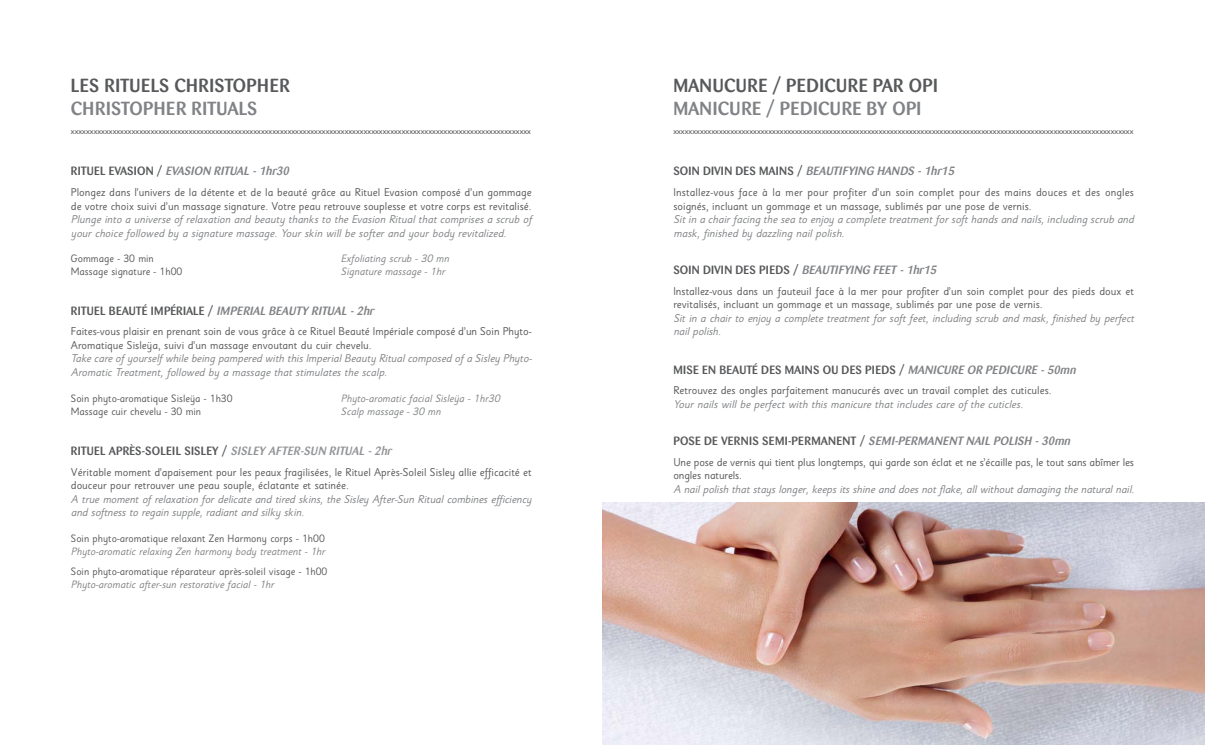
<style>
.page{position:relative;width:1205px;height:745px;background:#fff}
.page>*{position:absolute;margin:0;border:0;box-sizing:border-box;transform-origin:0 0}
.t1{font:500 18.75px "Barmeno";letter-spacing:.02em;color:#58595b}
.t2{font:500 18.75px "Barmeno";letter-spacing:.02em;color:#808285}
.t3{font:italic 500 11.88px "Barmeno";color:#808285}
.t4{font:500 11.88px "Barmeno";letter-spacing:.02em;color:#58595b}
.t5{font:11.25px/13.5px "Sassoon Sans";color:#58595b}
.t6{font:italic 11.25px/13.5px "Sassoon Sans";letter-spacing:-.01em;color:#808285}
.t7{font:10.62px "Sassoon Sans";color:#58595b}
.t8{font:italic 10.62px "Sassoon Sans";color:#808285}
.t9{font:7.5px "U8";letter-spacing:.01em;color:#58595b}
.s1{font-style:normal;color:#58595b}
.s2{font-style:italic;color:#939598}
.s3{font-style:italic;color:#808285}
</style>
<div class="page">
<img style="left:602px;top:502px;width:603px;height:242px">
<h1 class="t1" style="left:71px;top:78px;width:221px">LES RITUELS CHRISTOPHER</h1>
<h1 class="t2" style="left:71px;top:100px;width:188px">CHRISTOPHER RITUALS</h1>
<p class="t9" style="left:71px;top:125px;width:462px">xxxxxxxxxxxxxxxxxxxxxxxxxxxxxxxxxxxxxxxxxxxxxxxxxxxxxxxxxxxxxxxxxxxxxxxxxxxxxxxxxxxxxxxxxxxxxxxxxxxxxxxxxxxxxxxxxxxxxxxxx</p>
<p class="t3" style="left:71px;top:166px;width:222px"><span class="s1">R I T U E L E VA S I O N /</span> EVASION RITUAL -1hr30</p>
<p class="t5" style="left:71px;top:187px;width:462px">Plongez dans l’univers de la détente et de la beauté grâce au Rituel Evasion composé d’un gommage de votre choix suivi d’un massage signature. Votre peau retrouve souplesse et votre corps est revitalisé.</p>
<p class="t6" style="left:71px;top:214px;width:462px">Plunge into a universe of relaxation and beauty thanks to the Evasion Ritual that comprises a scrub of your choice followed by a signature massage. Your skin will be softer and your body revitalized.</p>
<p class="t7" style="left:71px;top:254px;width:85px">Gommage - 30 min</p>
<p class="t8" style="left:341px;top:254px;width:112px">Exfoliating scrub - 30 mn</p>
<p class="t7" style="left:71px;top:267px;width:113px">Massage signature - 1h00</p>
<p class="t8" style="left:341px;top:267px;width:108px">Signature massage - 1hr</p>
<p class="t3" style="left:71px;top:305px;width:307px"><span class="s1">RITUEL BEAUTÉ IMPÉRIALE /</span> IMPERIAL BEAUTY RITUAL -2hr</p>
<p class="t5" style="left:71px;top:326px;width:462px">Faites-vous plaisir en prenant soin de vous grâce à ce Rituel Beauté Impériale composé d’un Soin Phyto-<br>Aromatique Sisleÿa, suivi d’un massage envoutant du cuir chevelu.</p>
<p class="t6" style="left:71px;top:353px;width:465px">Take care of yourself while being pampered with thisImperialBeauty Ritualcomposed of a Sisley Phyto-<br>Aromatic Treatment, followed by a massage that stimulates the scalp.</p>
<p class="t7" style="left:71px;top:394px;width:163px">Soin phyto-aromatique Sisleÿa - 1h30</p>
<p class="t8" style="left:341px;top:394px;width:163px">Phyto-aromatic facial Sisleÿa - 1hr30</p>
<p class="t7" style="left:71px;top:407px;width:132px">Massage cuir chevelu - 30 min</p>
<p class="t8" style="left:341px;top:407px;width:103px">Scalp massage - 30 mn</p>
<p class="t4" style="left:71px;top:445px;width:324px">RITUEL APRÈS-SOLEIL SISLEY / <span class="s2">SISLEY AFTER-SUN RITUAL -2hr</span></p>
<p class="t5" style="left:71px;top:466px;width:462px">Véritable moment d’apaisement pour les peaux fragilisées, le Rituel Après-Soleil Sisley allie efficacité et douceur pour retrouver une peau souple, éclatante et satinée.</p>
<p class="t6" style="left:71px;top:493px;width:465px">A true moment of relaxa tion for delicate and tired skins, the Sisley After-Sun Ritual combines efficiency and softness to regain supple, radiant and silky skin.</p>
<p class="t7" style="left:71px;top:534px;width:255px">Soin phyto-aromatique relaxant Zen Harmony corps - 1h00</p>
<p class="t8" style="left:71px;top:547px;width:258px">Phyto-aromatic relaxing Zen harmony body treatment - 1hr</p>
<p class="t7" style="left:71px;top:567px;width:258px">Soin phyto-aromatique réparateur après-soleil visage - 1h00</p>
<p class="t8" style="left:71px;top:580px;width:207px">Phyto-aromatic after-sun restorative facial - 1hr</p>
<h1 class="t1" style="left:673px;top:78px;width:266px">MANUCURE / PEDICURE PAR OPI</h1>
<h1 class="t2" style="left:673px;top:100px;width:249px">MANICURE / PEDICURE BY OPI</h1>
<p class="t9" style="left:673px;top:125px;width:462px">xxxxxxxxxxxxxxxxxxxxxxxxxxxxxxxxxxxxxxxxxxxxxxxxxxxxxxxxxxxxxxxxxxxxxxxxxxxxxxxxxxxxxxxxxxxxxxxxxxxxxxxxxxxxxxxxxxxxxxxxx</p>
<p class="t3" style="left:673px;top:166px;width:285px"><span class="s1">S O I N D IVI N D E S MAI N S /</span> BEAUTIFYING HANDS -1hr15</p>
<p class="t5" style="left:673px;top:187px;width:462px">Installez-vous face à la mer pour profiter d’un soin complet pour des mains douces et des ongles soignés, incluant un gommage et un massage, sublimés par une pose de vernis.</p>
<p class="t6" style="left:673px;top:214px;width:464px">Sitin a chairfacing the sea to enjoy a complete treatmentforsofthandsand nails,including scrub and mask, finished by dazzling nail polish.</p>
<p class="t3" style="left:673px;top:265px;width:267px"><span class="s1">SO I N D IVI N D E S P I E DS /</span> BEAUTIFYING FEET -1hr15</p>
<p class="t5" style="left:673px;top:285px;width:462px">Installez-vous dans un fauteuil face à la mer pour profiter d’un soin complet pour des pieds doux et revitalisés, incluant un gommage et un massage, sublimés par une pose de vernis.</p>
<p class="t6" style="left:673px;top:312px;width:465px">Sit in a chair to enjoy a complete treatment for soft feet, including scrub and mask, finished by perfect nail polish.</p>
<p class="t4" style="left:673px;top:364px;width:406px">MISE EN BEAUTÉ DES MAINS OU DES PIEDS / <span class="s3">MANICURE OR PEDICURE -50mn</span></p>
<p class="t5" style="left:673px;top:385px;width:380px">Retrouvez des ongles parfaitement manucurés avec un travail complet des cuticules.</p>
<p class="t6" style="left:673px;top:398px;width:354px">Your nails will be perfect with this manicure that includes care of the cuticles.</p>
<p class="t3" style="left:673px;top:435px;width:401px"><span class="s1">P O S E D E V E R N I S S E M I - P E R M A N E N T /</span> SEMI-PERMANENT NAIL POLISH -30mn</p>
<p class="t5" style="left:673px;top:456px;width:462px">Une pose de vernis qui tient plus longtemps, qui garde son éclat et ne s’écaille pas, le tout sans abîmer les ongles naturels.</p>
<p class="t6" style="left:673px;top:483px;width:465px">A nail polish that stays longer, keeps its shine and does not flake, all without damaging the natural nail.</p>
</div>
